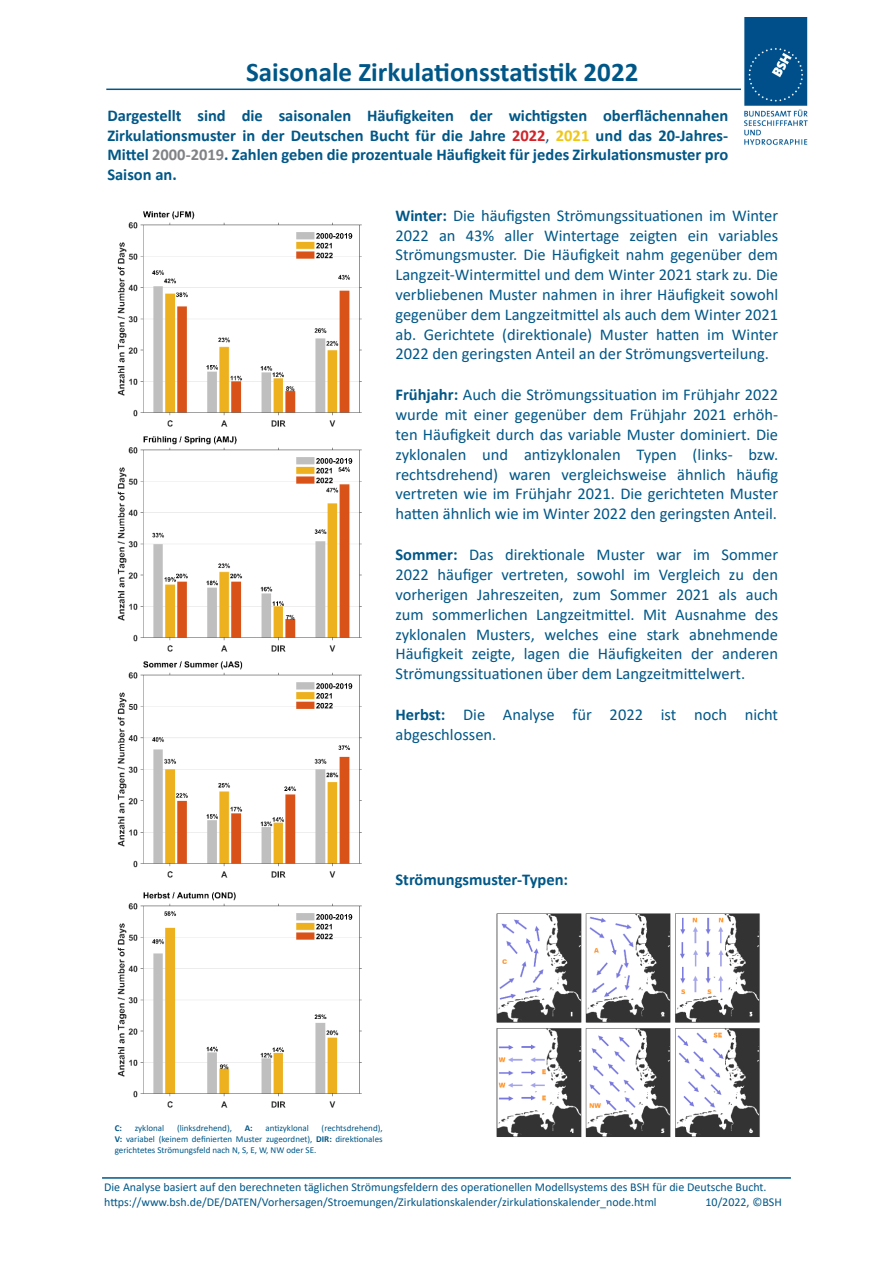
<style>
.page{position:relative;width:893px;height:1263px;background:#fff}
.page>*{position:absolute;margin:0;border:0;box-sizing:border-box;transform-origin:0 0}
.Titel{font:700 27px "Calibri";color:#005787}
.Fließtext{font:16.5px/19.8px "Calibri";color:#005787;text-align:justify}
.Fließtext-2{font:700 16.5px/19.8px "Calibri";color:#005787;text-align:justify}
.Strömungsmuster{font:700 16.5px "Calibri";color:#005787}
.Fußzeile{font:12px "Calibri";color:#005787}
.Bildunterschrift{font:9px/10.8px "Calibri";color:#005787;text-align:justify}
.Bildunterschrift-2{font:700 9px "Calibri";color:#005787}
.s1{color:#d1232a}
.s2{font-weight:400}
.s3{color:#efc718}
.s4{color:#808285}
.s5{font-weight:700}
</style>
<div class="page">
<img style="left:117px;top:211px;width:245px;height:667px">
<img style="left:117px;top:892px;width:245px;height:216px">
<img style="left:496px;top:913px;width:264px;height:224px">
<img style="left:744px;top:17px;width:64px;height:128px">
<hr style="left:106px;top:89px;width:635px;height:1px;background:#005787">
<hr style="left:102px;top:1177px;width:689px;height:2px;background:#005787">
<h1 class="Titel" style="left:246px;top:53px;width:394px">Saisonale Zirkulationsstatistik 2022</h1>
<p class="Fließtext-2" style="left:107px;top:105px;width:622px">Dargestellt sind die saisonalen Häufigkeiten der wichtigsten oberflächennahen Zirkulationsmuster in der Deutschen Bucht für die Jahre <span class="s1">2022</span><span class="s2">,</span> <span class="s3">2021</span> und das 20-Jahres-Mittel <span class="s4">2000-2019</span>. Zahlen geben die prozentuale Häufigkeit für jedes Zirkulationsmuster pro Saison an.</p>
<p class="Fließtext" style="left:395px;top:205px;width:384px"><span class="s5">Winter:</span> Die häufigsten Strömungssituationen im Winter 2022 an 43% aller Wintertage zeigten ein variables Strömungsmuster. Die Häufigkeit nahm gegenüber dem Langzeit-Wintermittel und dem Winter 2021 stark zu. Die verbliebenen Muster nahmen in ihrer Häufigkeit sowohl gegenüber dem Langzeitmittel als auch dem Winter 2021 ab. Gerichtete (direktionale) Muster hatten im Winter 2022 den geringsten Anteil an der Strömungsverteilung.</p>
<p class="Fließtext" style="left:395px;top:385px;width:384px"><span class="s5">Frühjahr:</span> Auch die Strömungssituation im Frühjahr 2022 wurde mit einer gegenüber dem Frühjahr 2021 erhöh&shy;ten Häufigkeit durch das variable Muster dominiert. Die zyklonalen und antizyklonalen Typen (links- bzw. rechtsdrehend) waren vergleichsweise ähnlich häufig vertreten wie im Frühjahr 2021. Die gerichteten Muster hatten ähnlich wie im Winter 2022 den geringsten Anteil.</p>
<p class="Fließtext" style="left:395px;top:544px;width:384px"><span class="s5">Sommer:</span> Das direktionale Muster war im Sommer 2022 häufiger vertreten, sowohl im Vergleich zu den vorherigen Jahreszeiten, zum Sommer 2021 als auch zum sommerlichen Langzeitmittel. Mit Ausnahme des zyklonalen Musters, welches eine stark abnehmende Häufigkeit zeigte, lagen die Häufigkeiten der anderen Strömungssituationen über dem Langzeitmittelwert.</p>
<p class="Fließtext" style="left:395px;top:704px;width:384px"><span class="s5">Herbst:</span> Die Analyse für 2022 ist noch nicht abgeschlossen.</p>
<h1 class="Strömungsmuster" style="left:395px;top:868px;width:174px">Strömungsmuster-Typen:</h1>
<h1 class="Bildunterschrift" style="left:115px;top:1122px;width:269px;text-indent:207px">(rechtsdrehend), <span class="s5">V:</span> variabel (keinem definierten Muster zugeordnet), <span class="s5">DIR:</span> direktionales gerichtetes Strömungsfeld nach N, S, E, W, NW oder SE.</h1>
<h1 class="Fußzeile" style="left:104px;top:1179px;width:664px">Die Analyse basiert auf den berechneten täglichen Strömungsfeldern des operationellen Modellsystems des BSH für die Deutsche Bucht.</h1>
<h1 class="Fußzeile" style="left:104px;top:1193px;width:554px">https://www.bsh.de/DE/DATEN/Vorhersagen/Stroemungen/Zirkulationskalender/zirkulationskalender_node.html</h1>
<h1 class="Fußzeile" style="left:705px;top:1193px;width:78px">10/2022, ©BSH</h1>
<h1 class="Bildunterschrift-2" style="left:115px;top:1122px;width:9px">C:</h1>
<h1 class="Bildunterschrift" style="left:135px;top:1122px;width:31px">zyklonal</h1>
<h1 class="Bildunterschrift" style="left:177px;top:1122px;width:56px">(linksdrehend),</h1>
<h1 class="Bildunterschrift-2" style="left:245px;top:1122px;width:9px">A:</h1>
<h1 class="Bildunterschrift" style="left:265px;top:1122px;width:45px">antizyklonal</h1>
</div>
